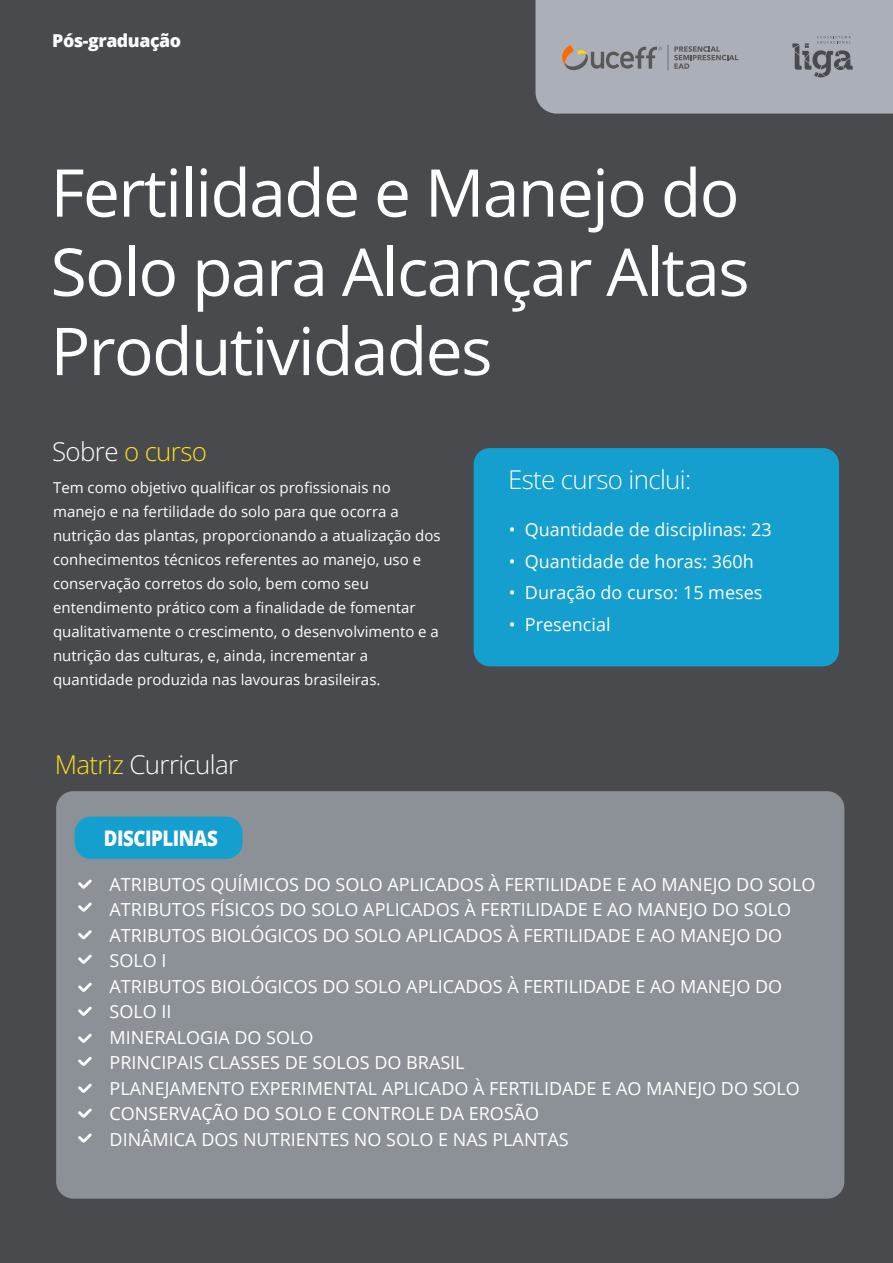
<style>
.page{position:relative;width:893px;height:1263px;background:#484a4d}
.page>*{position:absolute;margin:0;border:0;box-sizing:border-box;transform-origin:0 0}
.t1{font:66px/79.2px "Open Sans";letter-spacing:-.025em;color:#fff}
.t2{font:300 25.95px "Open Sans";letter-spacing:-.025em;color:#fff}
.t3{font:300 25.95px "Open Sans";letter-spacing:-.025em;color:#fde01a}
.t4{font:800 21.45px "Open Sans";letter-spacing:-.025em;color:#fff;scale:.87 1}
.t5{font:18px/25.5px "Open Sans";color:#fff}
.t6{font:800 17.7px "Open Sans";letter-spacing:-.025em;color:#fefefe}
.t7{font:15px/24px "Open Sans";color:#fff}
.s1{color:#fff}
.s2{color:#fde01a}
</style>
<div class="page">
<div style="left:474px;top:448px;width:365px;height:218px;background:#149fce;border-radius:16px"></div>
<div style="left:56px;top:791px;width:788px;height:408px;background:#8c9197;border-radius:17px"></div>
<div style="left:75px;top:816px;width:167px;height:43px;background:#149fce;border-radius:16px"></div>
<svg style="left:78px;top:879px;width:14px;height:10px"></svg>
<svg style="left:78px;top:902px;width:14px;height:10px"></svg>
<svg style="left:78px;top:930px;width:14px;height:9px"></svg>
<svg style="left:78px;top:955px;width:14px;height:9px"></svg>
<svg style="left:78px;top:983px;width:14px;height:9px"></svg>
<svg style="left:78px;top:1007px;width:14px;height:9px"></svg>
<svg style="left:78px;top:1034px;width:14px;height:9px"></svg>
<svg style="left:78px;top:1108px;width:14px;height:10px"></svg>
<svg style="left:78px;top:1084px;width:14px;height:9px"></svg>
<svg style="left:78px;top:1057px;width:14px;height:9px"></svg>
<svg style="left:78px;top:1133px;width:14px;height:9px"></svg>
<svg style="left:535px;top:0;width:358px;height:114px;background:#a6a9b0"></svg>
<p class="t6" style="left:52px;top:27px;width:130px">Pós-graduação</p>
<h1 class="t1" style="left:51px;top:151px;width:701px">Fertilidade e Manejo do<br>Solo para Alcançar Altas<br>Produtividades</h1>
<h2 class="t3" style="left:52px;top:434px;width:156px"><span class="s1">Sobre</span> o curso</h2>
<p class="t7" style="left:53px;top:476px;width:389px">Tem como objetivo qualificar os profissionais no manejo e na fertilidade do solo para que ocorra a nutrição das plantas, proporcionando a atualização dos conhecimentos técnicos referentes ao manejo, uso e conservação corretos do solo, bem como seu entendimento prático com a finalidade de fomentar qualitativamente o crescimento, o desenvolvimento e a nutrição das culturas, e, ainda, incrementar a quantidade produzida nas lavouras brasileiras.</p>
<h2 class="t2" style="left:55px;top:747px;width:185px"><span class="s2">Matriz</span> Curricular</h2>
<h2 class="t2" style="left:508px;top:462px;width:185px">Este curso inclui:</h2>
<p class="t5" style="left:509px;top:516px;width:264px">• Quantidade de disciplinas: 23</p>
<p class="t5" style="left:509px;top:548px;width:247px">• Quantidade de horas: 360h</p>
<p class="t5" style="left:509px;top:579px;width:255px">• Duração do curso: 15 meses</p>
<p class="t5" style="left:509px;top:611px;width:103px">• Presencial</p>
<p class="t4" style="left:104px;top:821px;width:132px">DISCIPLINAS</p>
<p class="t5" style="left:110px;top:871px;width:707px">ATRIBUTOS QUÍMICOS DO SOLO APLICADOS À FERTILIDADE E AO MANEJO DO SOLO ATRIBUTOS FÍSICOS DO SOLO APLICADOS À FERTILIDADE E AO MANEJO DO SOLO ATRIBUTOS BIOLÓGICOS DO SOLO APLICADOS À FERTILIDADE E AO MANEJO DO SOLO I<br>ATRIBUTOS BIOLÓGICOS DO SOLO APLICADOS À FERTILIDADE E AO MANEJO DO SOLO II<br>MINERALOGIA DO SOLO<br>PRINCIPAIS CLASSES DE SOLOS DO BRASIL<br>PLANEJAMENTO EXPERIMENTAL APLICADO À FERTILIDADE E AO MANEJO DO SOLO CONSERVAÇÃO DO SOLO E CONTROLE DA EROSÃO<br>DINÂMICA DOS NUTRIENTES NO SOLO E NAS PLANTAS</p>
</div>
